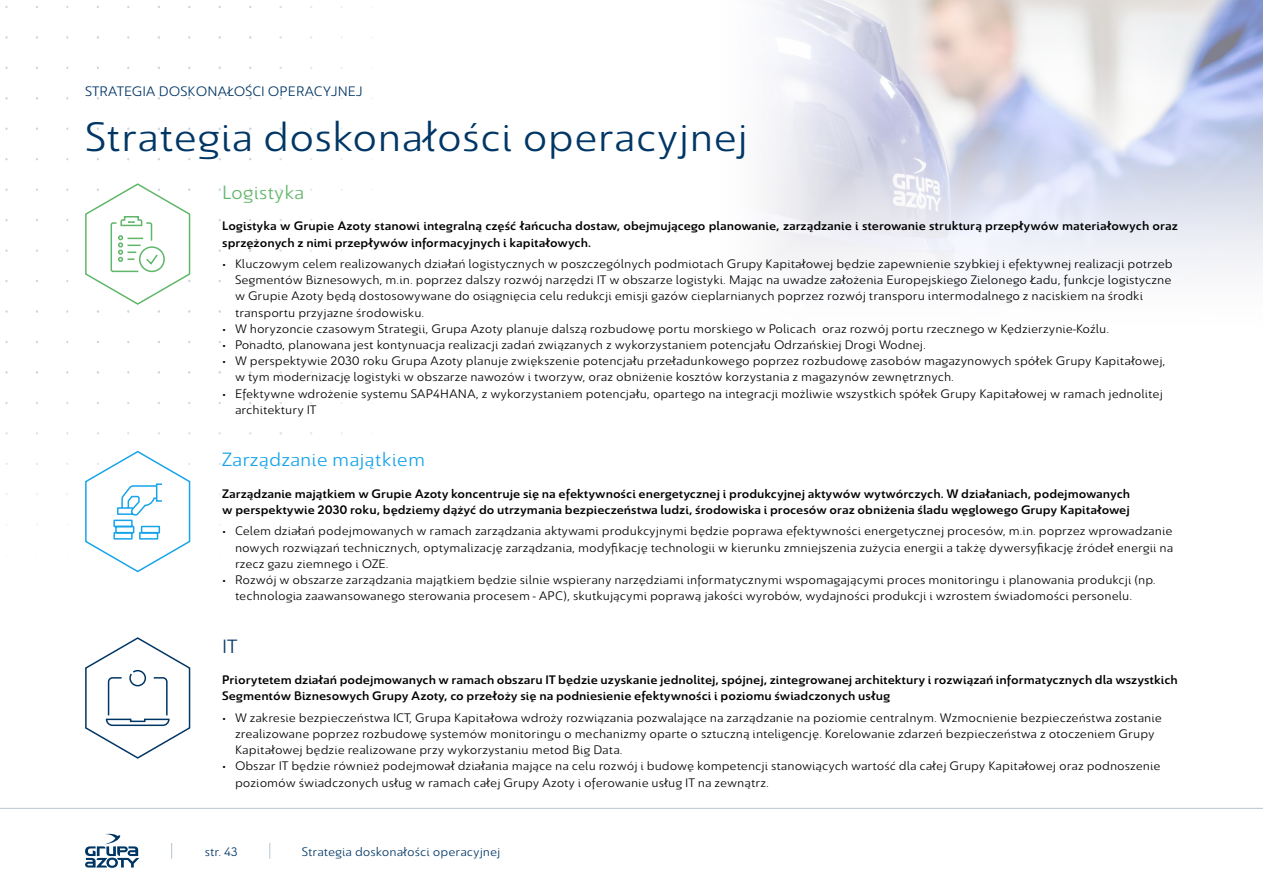
<style>
.page{position:relative;width:1263px;height:893px;background:#fff}
.page>*{position:absolute;margin:0;border:0;box-sizing:border-box;transform-origin:0 0}
.t1{font:45px "Savigny Regular Norm";color:#003665}
.t2{font:21px "Savigny Regular Norm";color:#17a4e9}
.t3{font:21px "Savigny Regular Norm";color:#60b669}
.t4{font:21px "Savigny Regular Norm";color:#003665}
.t5{font:15px "Savigny Regular Norm";color:#003665}
.t6{font:13.5px/16.2px "Savigny Regular Norm";color:#000}
.t7{font:13.5px/16.2px "Savigny Medium Norm";color:#000}
.t8{font:13.5px "Savigny Regular Norm";color:#003665}
</style>
<div class="page">
<img style="left:768px;top:0;width:495px;height:269px">
<svg style="left:85px;top:834px;width:54px;height:34px"></svg>
<hr style="left:0;top:808px;width:1263px;height:1px;background:#003665">
<svg style="left:171px;top:843px;width:1px;height:16px"></svg>
<svg style="left:269px;top:843px;width:1px;height:16px"></svg>
<svg style="left:85px;top:183px;width:106px;height:130px"></svg>
<svg style="left:85px;top:450px;width:106px;height:123px"></svg>
<svg style="left:85px;top:637px;width:106px;height:122px"></svg>
<p class="t5" style="left:85px;top:84px;width:279px">STRATEGIA DOSKONAŁOŚCI OPERACYJNEJ</p>
<h1 class="t1" style="left:85px;top:113px;width:664px">Strategia doskonałości operacyjnej</h1>
<h2 class="t3" style="left:222px;top:181px;width:84px">Logistyka</h2>
<p class="t7" style="left:222px;top:218px;width:957px">Logistyka w Grupie Azoty stanowi integralną część łańcucha dostaw, obejmującego planowanie, zarządzanie i sterowanie strukturą przepływów materiałowych oraz sprzężonych z nimi przepływów informacyjnych i kapitałowych.</p>
<p class="t6" style="left:235px;top:255px;width:939px;text-indent:-13px">• Kluczowym celem realizowanych działań logistycznych w poszczególnych podmiotach Grupy Kapitałowej będzie zapewnienie szybkiej i efektywnej realizacji potrzeb Segmentów Biznesowych, m.in. poprzez dalszy rozwój narzędzi IT w obszarze logistyki. Mając na uwadze założenia Europejskiego Zielonego Ładu, funkcje logistyczne w Grupie Azoty będą dostosowywane do osiągnięcia celu redukcji emisji gazów cieplarnianych poprzez rozwój transporu intermodalnego z naciskiem na środki transportu przyjazne środowisku.</p>
<p class="t6" style="left:222px;top:320px;width:888px">• W horyzoncie czasowym Strategii, Grupa Azoty planuje dalszą rozbudowę portu morskiego w Policach oraz rozwój portu rzecznego w Kędzierzynie-Koźlu.</p>
<p class="t6" style="left:222px;top:336px;width:705px">• Ponadto, planowana jest kontynuacja realizacji zadań związanych z wykorzystaniem potencjału Odrzańskiej Drogi Wodnej.</p>
<p class="t6" style="left:235px;top:353px;width:932px;text-indent:-13px">• W perspektywie 2030 roku Grupa Azoty planuje zwiększenie potencjału przeładunkowego poprzez rozbudowę zasobów magazynowych spółek Grupy Kapitałowej, w tym modernizację logistyki w obszarze nawozów i tworzyw, oraz obniżenie kosztów korzystania z magazynów zewnętrznych.</p>
<p class="t6" style="left:235px;top:385px;width:929px;text-indent:-13px">• Efektywne wdrożenie systemu SAP4HANA, z wykorzystaniem potencjału, opartego na integracji możliwie wszystkich spółek Grupy Kapitałowej w ramach jednolitej architektury IT</p>
<h2 class="t2" style="left:222px;top:449px;width:204px">Zarządzanie majątkiem</h2>
<p class="t7" style="left:222px;top:486px;width:909px">Zarządzanie majątkiem w Grupie Azoty koncentruje się na efektywności energetycznej i produkcyjnej aktywów wytwórczych. W działaniach, podejmowanych w perspektywie 2030 roku, będziemy dążyć do utrzymania bezpieczeństwa ludzi, środowiska i procesów oraz obniżenia śladu węglowego Grupy Kapitałowej</p>
<p class="t6" style="left:235px;top:523px;width:940px;text-align:justify;text-indent:-13px">• Celem działań podejmowanych w ramach zarządzania aktywami produkcyjnymi będzie poprawa efektywności energetycznej procesów, m.in. poprzez wprowadzanie nowych rozwiązań technicznych, optymalizację zarządzania, modyfikację technologii w kierunku zmniejszenia zużycia energii a takżę dywersyfikację źródeł energii na rzecz gazu ziemnego i OZE.</p>
<p class="t6" style="left:235px;top:571px;width:922px;text-indent:-13px">• Rozwój w obszarze zarządzania majątkiem będzie silnie wspierany narzędziami informatycznymi wspomagającymi proces monitoringu i planowania produkcji (np. technologia zaawansowanego sterowania procesem - APC), skutkującymi poprawą jakości wyrobów, wydajności produkcji i wzrostem świadomości personelu.</p>
<h2 class="t4" style="left:222px;top:635px;width:17px">IT</h2>
<p class="t7" style="left:222px;top:672px;width:957px">Priorytetem działań podejmowanych w ramach obszaru IT będzie uzyskanie jednolitej, spójnej, zintegrowanej architektury i rozwiązań informatycznych dla wszystkich<br>Segmentów Biznesowych Grupy Azoty, co przełoży się na podniesienie efektywności i poziomu świadczonych usług</p>
<p class="t6" style="left:235px;top:709px;width:928px;text-indent:-13px">• W zakresie bezpieczeństwa ICT, Grupa Kapitałowa wdroży rozwiązania pozwalające na zarządzanie na poziomie centralnym. Wzmocnienie bezpieczeństwa zostanie zrealizowane poprzez rozbudowę systemów monitoringu o mechanizmy oparte o sztuczną inteligencję. Korelowanie zdarzeń bezpieczeństwa z otoczeniem Grupy<br>Kapitałowej będzie realizowane przy wykorzystaniu metod Big Data.</p>
<p class="t6" style="left:235px;top:758px;width:927px;text-indent:-13px">• Obszar IT będzie również podejmował działania mające na celu rozwój i budowę kompetencji stanowiących wartość dla całej Grupy Kapitałowej oraz podnoszenie poziomów świadczonych usług w ramach całej Grupy Azoty i oferowanie usług IT na zewnątrz.</p>
<p class="t8" style="left:205px;top:844px;width:34px">str. 43</p>
<p class="t8" style="left:302px;top:844px;width:200px">Strategia doskonałości operacyjnej</p>
</div>
